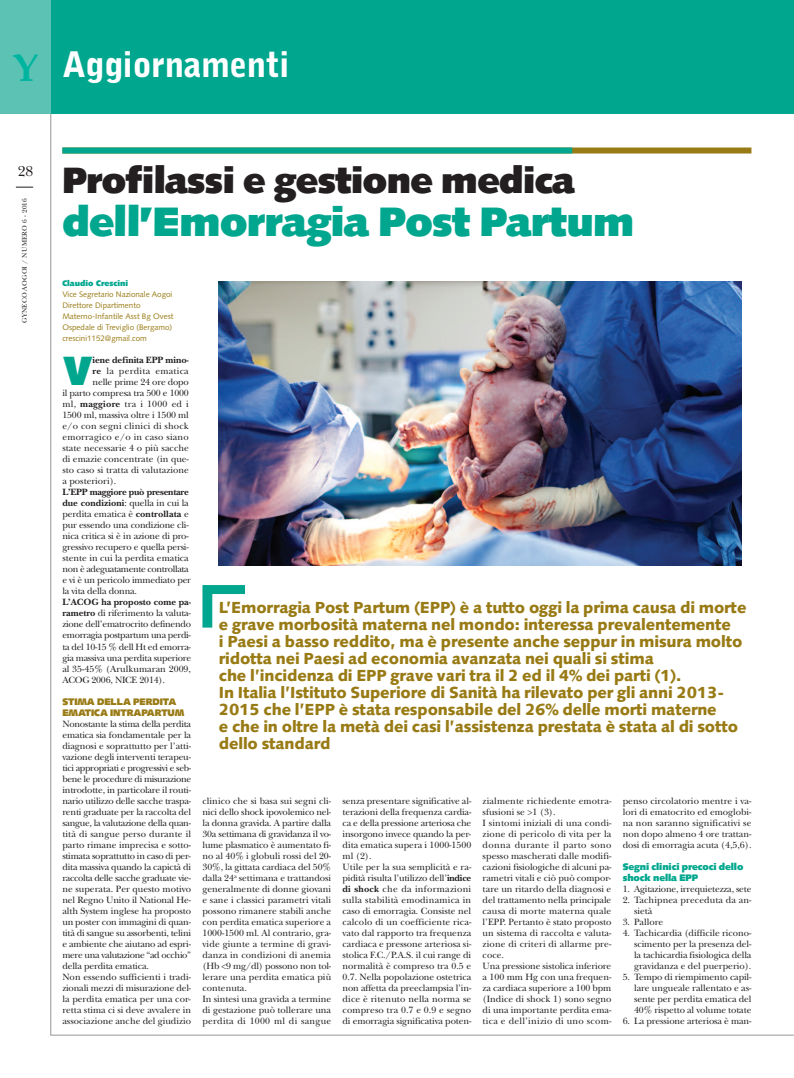
<style>
.page{position:relative;width:794px;height:1078px;background:#fff}
.page>*{position:absolute;margin:0;border:0;box-sizing:border-box;transform-origin:0 0}
.t1{font:900 41px "Syntax";letter-spacing:-.015em;color:#00a78e}
.t2{font:900 40.8px "Syntax";color:#00a78e}
.t3{font:900 36.6px "Syntax";letter-spacing:-.015em;color:#231f20}
.t4{font:900 35px "Bell Gothic";letter-spacing:-.01em;color:#fff}
.t5{font:900 16px/17px "Syntax";letter-spacing:-.01em;color:#997b15}
.t6{font:15px "New Baskerville";color:#231f20}
.t7{font:9.5px/11px "New Baskerville";letter-spacing:-.005em;color:#231f20}
.t8{font:9.5px "New Baskerville";letter-spacing:.025em;color:#231f20}
.t9{font:900 9.5px/11px "Syntax";letter-spacing:-.01em;color:#00a78e}
.t10{font:900 9.5px/11px "Syntax";letter-spacing:-.01em;color:#997b15}
.t11{font:9.5px "New Baskerville";letter-spacing:.015em;color:#231f20}
.t12{font:9.5px "New Baskerville";letter-spacing:.02em;color:#231f20}
.t13{font:700 9.5px "New Baskerville";letter-spacing:-.01em;color:#231f20}
.t14{font:8px/11px "Syntax";color:#997b15}
.t15{font:900 8px "Syntax";color:#00a78e}
.t16{font:7px "New Baskerville";letter-spacing:.025em;color:#231f20}
.s1{font-family:"Palatino";font-weight:700;font-size:38.7px;color:#00b5a0}
.s2{font-weight:700}
</style>
<div class="page">
<svg style="left:16px;top:187px;width:17px;height:1px"></svg>
<hr style="left:51px;top:1034px;width:742px;height:1px;background:#939598">
<hr style="left:51px;top:80px;width:1px;height:954px;background:#939598">
<div style="left:51px;top:0;width:743px;height:113px;background:#00a78e"></div>
<div style="left:0;top:0;width:51px;height:113px;background:#5cc3b4"></div>
<div style="left:62px;top:147px;width:689px;height:6px;background:#997b15"></div>
<div style="left:62px;top:147px;width:510px;height:6px;background:#00a78e"></div>
<img style="left:219px;top:281px;width:522px;height:284px">
<svg style="left:202px;top:585px;width:43px;height:42px"></svg>
<h3 class="t4" style="left:13px;top:51px;width:278px"><span class="s1">Y</span> Aggiornamenti</h3>
<h3 class="t6" style="left:18px;top:166px;width:17px">28</h3>
<p class="t16" style="left:22px;top:322px;width:126px;rotate:-90deg">GYNECO AOGOI / NUMERO 6 - 2016</p>
<h3 class="t3" style="left:62px;top:165px;width:514px">Profilassi e gestione medica</h3>
<h1 class="t1" style="left:62px;top:204px;width:573px">dell’Emorragia Post Partum</h1>
<p class="t15" style="left:62px;top:280px;width:67px">Claudio Crescini</p>
<p class="t14" style="left:62px;top:289px;width:113px">Vice Segretario Nazionale Aogoi<br>Direttore Dipartimento<br>Materno-Infantile Asst Bg Ovest<br>Ospedale di Treviglio (Bergamo) crescini1152@gmail.com</p>
<h2 class="t2" style="left:63px;top:354px;width:31px">V</h2>
<p class="t13" style="left:93px;top:354px;width:98px">iene definita EPP mino-</p>
<p class="t8" style="left:93px;top:368px;width:98px"><span class="s2">re</span> la perdita ematica</p>
<p class="t7" style="left:93px;top:378px;width:98px">nelle prime 24 ore dopo</p>
<p class="t7" style="left:62px;top:389px;width:128px">il parto compresa tra 500 e 1000</p>
<p class="t8" style="left:62px;top:401px;width:128px">ml, <span class="s2">maggiore</span> tra i 1000 ed i</p>
<p class="t7" style="left:62px;top:411px;width:128px">1500 ml, massiva oltre i 1500 ml</p>
<p class="t11" style="left:62px;top:423px;width:128px">e/o con segni clinici di shock</p>
<p class="t12" style="left:62px;top:434px;width:128px">emorragico e/o in caso siano</p>
<p class="t7" style="left:62px;top:444px;width:128px">state necessarie 4 o più sacche</p>
<p class="t7" style="left:62px;top:455px;width:128px">di emazie concentrate (in que-</p>
<p class="t7" style="left:62px;top:466px;width:128px">sto caso si tratta di valutazione</p>
<p class="t7" style="left:62px;top:477px;width:55px">a posteriori).</p>
<p class="t7" style="left:62px;top:488px;width:130px"><span class="s2">L’EPP maggiore può presentare due condizioni</span>: quella in cui la perdita ematica è <span class="s2">controllata</span> e pur essendo una condizione cli&shy;nica critica si è in azione di pro&shy;gressivo recupero e quella persi&shy;stente in cui la perdita ematica non è adeguatamente controllata e vi è un pericolo immediato per la vita della donna.</p>
<p class="t7" style="left:62px;top:598px;width:130px;text-align:justify"><span class="s2">L’ACOG ha proposto come pa&shy;rametro</span> di riferimento la valuta&shy;zione dell’ematrocrito definendo emorragia postpartum una perdi&shy;ta del 10-15 % dell Ht ed emorra&shy;gia massiva una perdita superiore al 35-45% (Arulkumaran 2009, ACOG 2006, NICE 2014).</p>
<p class="t10" style="left:62px;top:696px;width:124px">STIMA DELLA PERDITA<br>EMATICA INTRAPARTUM</p>
<p class="t7" style="left:62px;top:719px;width:130px">Nonostante la stima della perdita ematica sia fondamentale per la diagnosi e soprattutto per l’atti&shy;vazione degli interventi terapeu&shy;tici appropriati e progressivi e seb&shy;bene le procedure di misurazione introdotte, in particolare il routi&shy;nario utilizzo delle sacche traspa&shy;renti graduate per la raccolta del sangue, la valutazione della quan&shy;tità di sangue perso durante il parto rimane imprecisa e sotto&shy;stimata soprattutto in caso di per&shy;dita massiva quando la capictà di raccolta delle sacche graduate vie&shy;ne superata. Per questo motivo nel Regno Unito il National He&shy;alth System inglese ha proposto un poster con immagini di quan&shy;tità di sangue su assorbenti, telini e ambiente che aiutano ad espri&shy;mere una valutazione “ad occhio” della perdita ematica.<br>Non essendo sufficienti i tradi&shy;zionali mezzi di misurazione del&shy;la perdita ematica per una cor&shy;retta stima ci si deve avvalere in associazione anche del giudizio</p>
<p class="t5" style="left:219px;top:600px;width:529px">L’Emorragia Post Partum (EPP) è a tutto oggi la prima causa di morte e grave morbosità materna nel mondo: interessa prevalentemente<br>i Paesi a basso reddito, ma è presente anche seppur in misura molto ridotta nei Paesi ad economia avanzata nei quali si stima<br>che l’incidenza di EPP grave vari tra il 2 ed il 4% dei parti (1).<br>In Italia l’Istituto Superiore di Sanità ha rilevato per gli anni 2013- 2015 che l’EPP è stata responsabile del 26% delle morti materne<br>e che in oltre la metà dei casi l’assistenza prestata è stata al di sotto dello standard</p>
<p class="t7" style="left:202px;top:796px;width:130px">clinico che si basa sui segni cli&shy;nici dello shock ipovolemico nel&shy;la donna gravida. A partire dalla<br>30a settimana di gravidanza il vo&shy;lume plasmatico è aumentato fi&shy;no al 40% i globuli rossi del 20-<br>30%, la gittata cardiaca del 50% dalla 24<sup>a</sup> settimana e trattandosi generalmente di donne giovani e sane i classici parametri vitali possono rimanere stabili anche con perdita ematica superiore a<br>1000-1500 ml. Al contrario, gra&shy;vide giunte a termine di gravi&shy;danza in condizioni di anemia (Hb &lt;9 mg/dl) possono non tol&shy;lerare una perdita ematica più contenuta.<br>In sintesi una gravida a termine di gestazione può tollerare una perdita di 1000 ml di sangue</p>
<p class="t7" style="left:342px;top:796px;width:130px">senza presentare significative al&shy;terazioni della frequenza cardia&shy;ca e della pressione arteriosa che insorgono invece quando la per&shy;dita ematica supera i 1000-1500 ml (2).<br>Utile per la sua semplicità e ra&shy;pidità risulta l’utilizzo dell’<span class="s2">indice di shock</span> che da informazioni sulla stabilità emodinamica in caso di emorragia. Consiste nel calcolo di un coefficiente rica&shy;vato dal rapporto tra frequenza cardiaca e pressone arteriosa si&shy;stolica F.C./P.A.S. il cui range di normalità è compreso tra 0.5 e<br>0.7. Nella popolazione ostetrica non affetta da preeclampsia l’in&shy;dice è ritenuto nella norma se compreso tra 0.7 e 0.9 e segno di emorragia significativa poten-</p>
<p class="t7" style="left:482px;top:796px;width:130px">zialmente richiedente emotra&shy;sfusioni se &gt;1 (3).<br>I sintomi iniziali di una condi&shy;zione di pericolo di vita per la donna durante il parto sono spesso mascherati dalle modifi&shy;cazioni fisiologiche di alcuni pa&shy;rametri vitali e ciò può compor&shy;tare un ritardo della diagnosi e del trattamento nella principale causa di morte materna quale l’EPP. Pertanto è stato proposto un sistema di raccolta e valuta&shy;zione di criteri di allarme pre&shy;coce.<br>Una pressione sistolica inferiore a 100 mm Hg con una frequen&shy;za cardiaca superiore a 100 bpm (Indice di shock 1) sono segno di una importante perdita ema&shy;tica e dell’inizio di uno scom-</p>
<p class="t7" style="left:623px;top:796px;width:130px;text-align:justify">penso circolatorio mentre i va&shy;lori di ematocrito ed emoglobi&shy;na non saranno significativi se non dopo almeno 4 ore trattan&shy;dosi di emorragia acuta (4,5,6).</p>
<p class="t9" style="left:622px;top:861px;width:122px">Segni clinici precoci dello shock nella EPP</p>
<p class="t7" style="left:622px;top:884px;width:130px">1. Agitazione, irrequietezza, sete</p>
<p class="t7" style="left:634px;top:895px;width:119px;text-indent:-11px">2. Tachipnea preceduta da an&shy;sietà</p>
<p class="t7" style="left:622px;top:917px;width:42px">3. Pallore</p>
<p class="t7" style="left:634px;top:928px;width:119px;text-align:justify;text-indent:-11px">4. Tachicardia (difficile ricono&shy;scimento per la presenza del&shy;la tachicardia fisiologica della gravidanza e del puerperio).</p>
<p class="t7" style="left:634px;top:972px;width:119px;text-align:justify;text-indent:-11px">5. Tempo di riempimento capil&shy;lare ungueale rallentato e as&shy;sente per perdita ematica del 40% rispetto al volume totate</p>
<p class="t7" style="left:622px;top:1016px;width:130px">6. La pressione arteriosa è man-</p>
</div>
